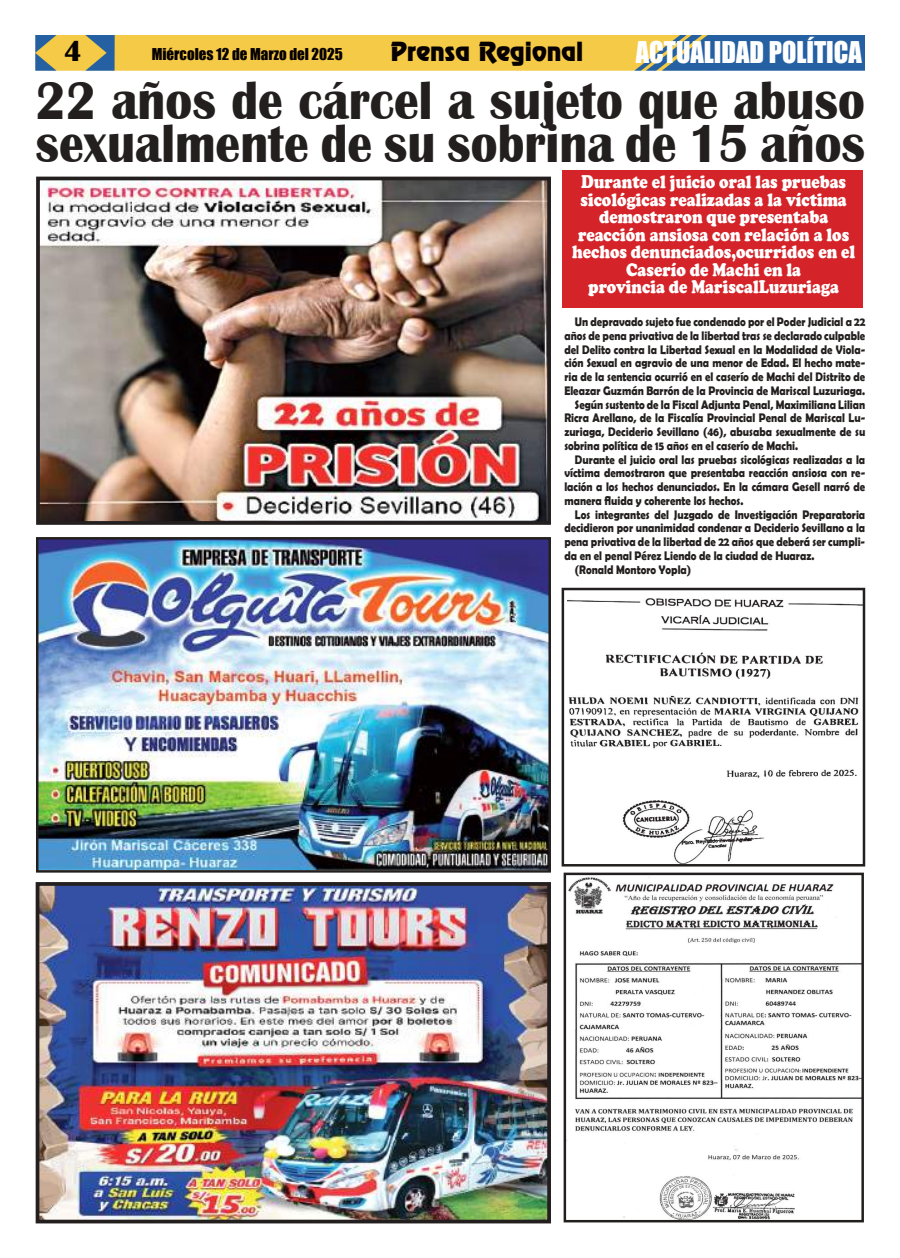
<style>
.page{position:relative;width:900px;height:1258px;background:#fff}
.page>*{position:absolute;margin:0;border:0;box-sizing:border-box;transform-origin:0 0}
.t1{font:700 55.12px/42.5px "Britannic";color:#241f1f;scale:.9 1}
.t2{font:700 30px "Britannic";color:#060000}
.t3{font:27.5px "Impact";color:#fff;scale:.96 1}
.t4{font:23.75px "Renfrew Normal";color:#060000}
.t5{font:900 18.75px/17.5px "Cooper";color:#fff;text-align:center;scale:.84 1}
.t6{font:15px "Impact";color:#060000}
.t7{font:700 12.5px "Berlin Sans FB Demi";color:#241f1f;scale:.86 1}
</style>
<div class="page">
<img style="left:35px;top:35px;width:830px;height:36px">
<img style="left:41px;top:182px;width:505px;height:338px">
<div style="left:36px;top:177px;width:515px;height:348px;border:4px solid #241f1f"></div>
<div style="left:562px;top:170px;width:301px;height:138px;background:#d42429"></div>
<img style="left:41px;top:887px;width:505px;height:331px">
<div style="left:36px;top:882px;width:515px;height:341px;border:4px solid #241f1f"></div>
<img style="left:39px;top:540px;width:509px;height:330px">
<div style="left:36px;top:537px;width:515px;height:336px;border:2px solid #241f1f"></div>
<img style="left:568px;top:877px;width:293px;height:342px">
<div style="left:564px;top:873px;width:300px;height:349px;border:2px solid #241f1f"></div>
<img style="left:567px;top:598px;width:295px;height:265px">
<div style="left:562px;top:588px;width:303px;height:278px;border:2px solid #241f1f"></div>
<h2 class="t2" style="left:64px;top:34px;width:20px">4</h2>
<p class="t6" style="left:152px;top:42px;width:193px">Miércoles 12 de Marzo del 2025</p>
<h3 class="t4" style="left:390px;top:36px;width:194px">Prensa Regional</h3>
<h3 class="t3" style="left:636px;top:31px;width:237px">ACTUALIDAD POLÍTICA</h3>
<h1 class="t1" style="left:35px;top:80px;width:923px">22 años de cárcel a sujeto que abuso sexualmente de su sobrina de 15 años</h1>
<h3 class="t5" style="left:572px;top:173px;width:339px">Durante el juicio oral las pruebas sicológicas realizadas a la víctima demostraron que presentaba reacción ansiosa con relación a los hechos denunciados,ocurridos en el<br>Caserío de Machi en la<br>provincia de MariscalLuzuriaga</h3>
<p class="t7" style="left:575px;top:315px;width:339px">Un depravado sujeto fue condenado por el Poder Judicial a 22</p>
<p class="t7" style="left:564px;top:328px;width:351px">años de pena privativa de la libertad tras se declarado culpable</p>
<p class="t7" style="left:564px;top:342px;width:351px">del Delito contra la Libertad Sexual en la Modalidad de Viola-</p>
<p class="t7" style="left:564px;top:356px;width:351px">ción Sexual en agravio de una menor de Edad. El hecho mate-</p>
<p class="t7" style="left:564px;top:370px;width:351px">ria de la sentencia ocurrió en el caserío de Machi del Distrito de</p>
<p class="t7" style="left:564px;top:383px;width:351px">Eleazar Guzmán Barrón de la Provincia de Mariscal Luzuriaga.</p>
<p class="t7" style="left:575px;top:397px;width:339px">Según sustento de la Fiscal Adjunta Penal, Maximiliana Lilian</p>
<p class="t7" style="left:564px;top:411px;width:351px">Ricra Arellano, de la Fiscalía Provincial Penal de Mariscal Lu-</p>
<p class="t7" style="left:564px;top:425px;width:351px">zuriaga, Deciderio Sevillano (46), abusaba sexualmente de su</p>
<p class="t7" style="left:564px;top:438px;width:273px">sobrina política de 15 años en el caserío de Machi.</p>
<p class="t7" style="left:575px;top:452px;width:339px">Durante el juicio oral las pruebas sicológicas realizadas a la</p>
<p class="t7" style="left:564px;top:466px;width:351px">víctima demostraron que presentaba reacción ansiosa con re-</p>
<p class="t7" style="left:564px;top:480px;width:351px">lación a los hechos denunciados. En la cámara Gesell narró de</p>
<p class="t7" style="left:564px;top:493px;width:210px">manera fluida y coherente los hechos.</p>
<p class="t7" style="left:575px;top:507px;width:339px">Los integrantes del Juzgado de Investigación Preparatoria</p>
<p class="t7" style="left:564px;top:521px;width:351px">decidieron por unanimidad condenar a Deciderio Sevillano a la</p>
<p class="t7" style="left:564px;top:535px;width:351px">pena privativa de la libertad de 22 años que deberá ser cumpli-</p>
<p class="t7" style="left:564px;top:548px;width:292px">da en el penal Pérez Liendo de la ciudad de Huaraz.</p>
<p class="t7" style="left:575px;top:562px;width:137px">(Ronald Montoro Yopla)</p>
</div>
